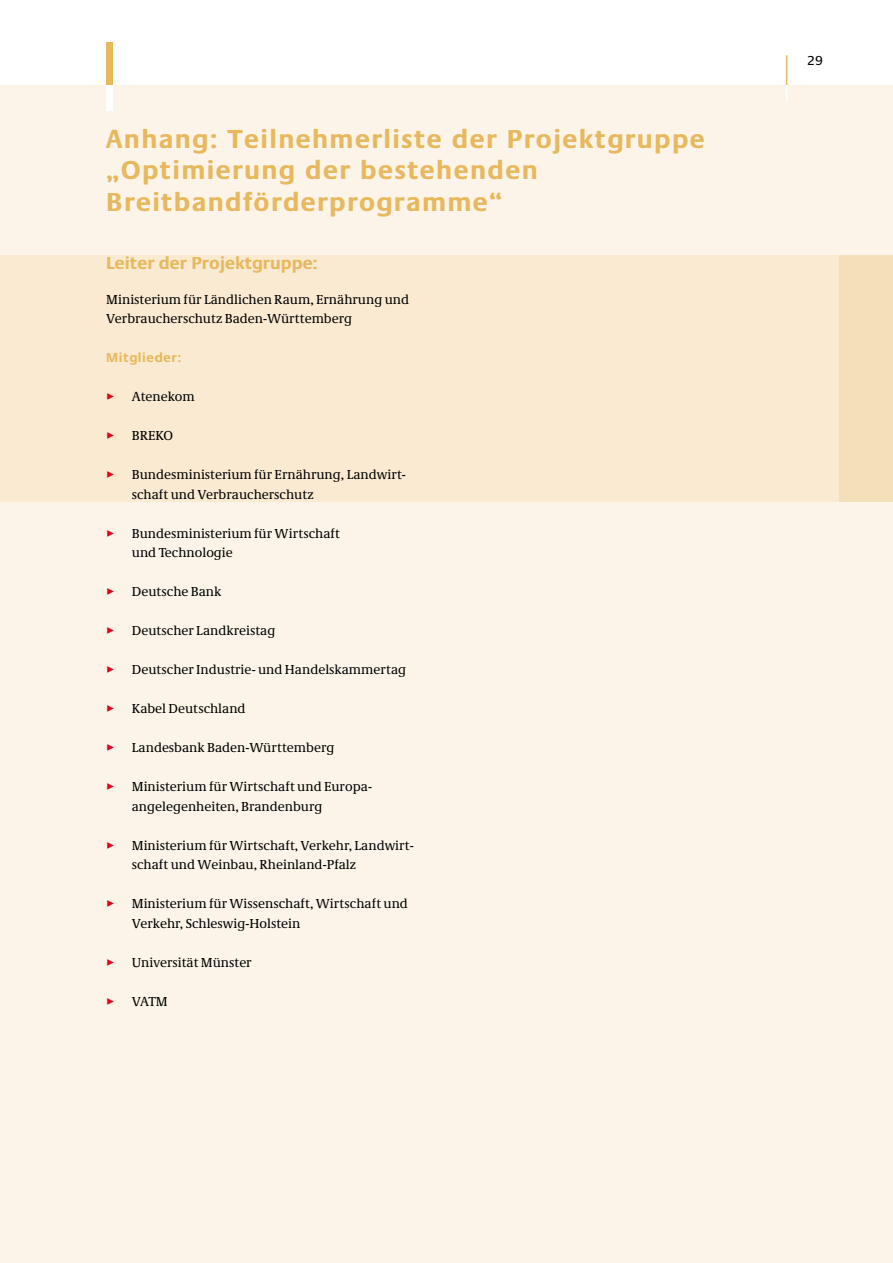
<style>
.page{position:relative;width:893px;height:1263px;background:#fff}
.page>*{position:absolute;margin:0;border:0;box-sizing:border-box;transform-origin:0 0}
.t1{font:700 27px/31.5px "Neue Praxis";letter-spacing:.05em;color:#e8b85e}
.t2{font:700 18px "Neue Praxis";color:#e8b85e}
.t3{font:13.5px/19.5px "Neue Demos";color:#000}
.t4{font:700 13.5px "Neue Praxis";letter-spacing:.04em;color:#e8b85e}
.t5{font:13.5px "Neue Praxis";color:#000}
.s1{color:#e2001a}
</style>
<div class="page">
<div style="left:0;top:85px;width:893px;height:1178px;background:#fcf4e8"></div>
<div style="left:0;top:255px;width:893px;height:247px;background:#f9ead1"></div>
<div style="left:840px;top:255px;width:53px;height:247px;background:#f5dfb9"></div>
<hr style="left:786px;top:55px;width:1px;height:30px;background:#e8b85e">
<svg style="left:786px;top:85px;width:1px;height:17px"></svg>
<div style="left:106px;top:43px;width:7px;height:42px;background:#e8b85e"></div>
<div style="left:106px;top:85px;width:7px;height:26px;background:#fff"></div>
<h1 class="t1" style="left:106px;top:123px;width:600px">Anhang: Teilnehmerliste der Projektgruppe „Optimierung der bestehenden<br>Breitbandförderprogramme“</h1>
<h2 class="t2" style="left:106px;top:252px;width:213px">Leiter der Projektgruppe:</h2>
<p class="t3" style="left:106px;top:289px;width:304px">Ministerium für Ländlichen Raum, Ernährung und<br>Verbraucherschutz Baden-Württemberg</p>
<p class="t4" style="left:106px;top:350px;width:77px">Mitglieder:</p>
<p class="t3" style="left:106px;top:387px;width:90px"><span class="s1">✓</span> Atenekom</p>
<p class="t3" style="left:106px;top:426px;width:68px"><span class="s1">✓</span> BREKO</p>
<p class="t3" style="left:132px;top:465px;width:275px;text-indent:-26px"><span class="s1">✓</span> Bundesministerium für Ernährung, Landwirt&shy;schaft und Verbraucherschutz</p>
<p class="t3" style="left:132px;top:523px;width:210px;text-indent:-26px"><span class="s1">✓</span> Bundesministerium für Wirtschaft und Technologie</p>
<p class="t3" style="left:106px;top:582px;width:117px"><span class="s1">✓</span> Deutsche Bank</p>
<p class="t3" style="left:106px;top:621px;width:171px"><span class="s1">✓</span> Deutscher Landkreistag</p>
<p class="t3" style="left:106px;top:660px;width:301px"><span class="s1">✓</span> Deutscher Industrie- und Handelskammertag</p>
<p class="t3" style="left:106px;top:699px;width:141px"><span class="s1">✓</span> Kabel Deutschland</p>
<p class="t3" style="left:106px;top:738px;width:230px"><span class="s1">✓</span> Landesbank Baden-Württemberg</p>
<p class="t3" style="left:132px;top:777px;width:241px;text-indent:-26px"><span class="s1">✓</span> Ministerium für Wirtschaft und Europa&shy;angelegenheiten, Brandenburg</p>
<p class="t3" style="left:132px;top:835px;width:283px;text-indent:-26px"><span class="s1">✓</span> Ministerium für Wirtschaft, Verkehr, Landwirt&shy;schaft und Weinbau, Rheinland-Pfalz</p>
<p class="t3" style="left:132px;top:894px;width:278px;text-indent:-26px"><span class="s1">✓</span> Ministerium für Wissenschaft, Wirtschaft und<br>Verkehr, Schleswig-Holstein</p>
<p class="t3" style="left:106px;top:952px;width:147px"><span class="s1">✓</span> Universität Münster</p>
<p class="t3" style="left:106px;top:991px;width:63px"><span class="s1">✓</span> VATM</p>
<p class="t5" style="left:808px;top:53px;width:17px">29</p>
</div>
